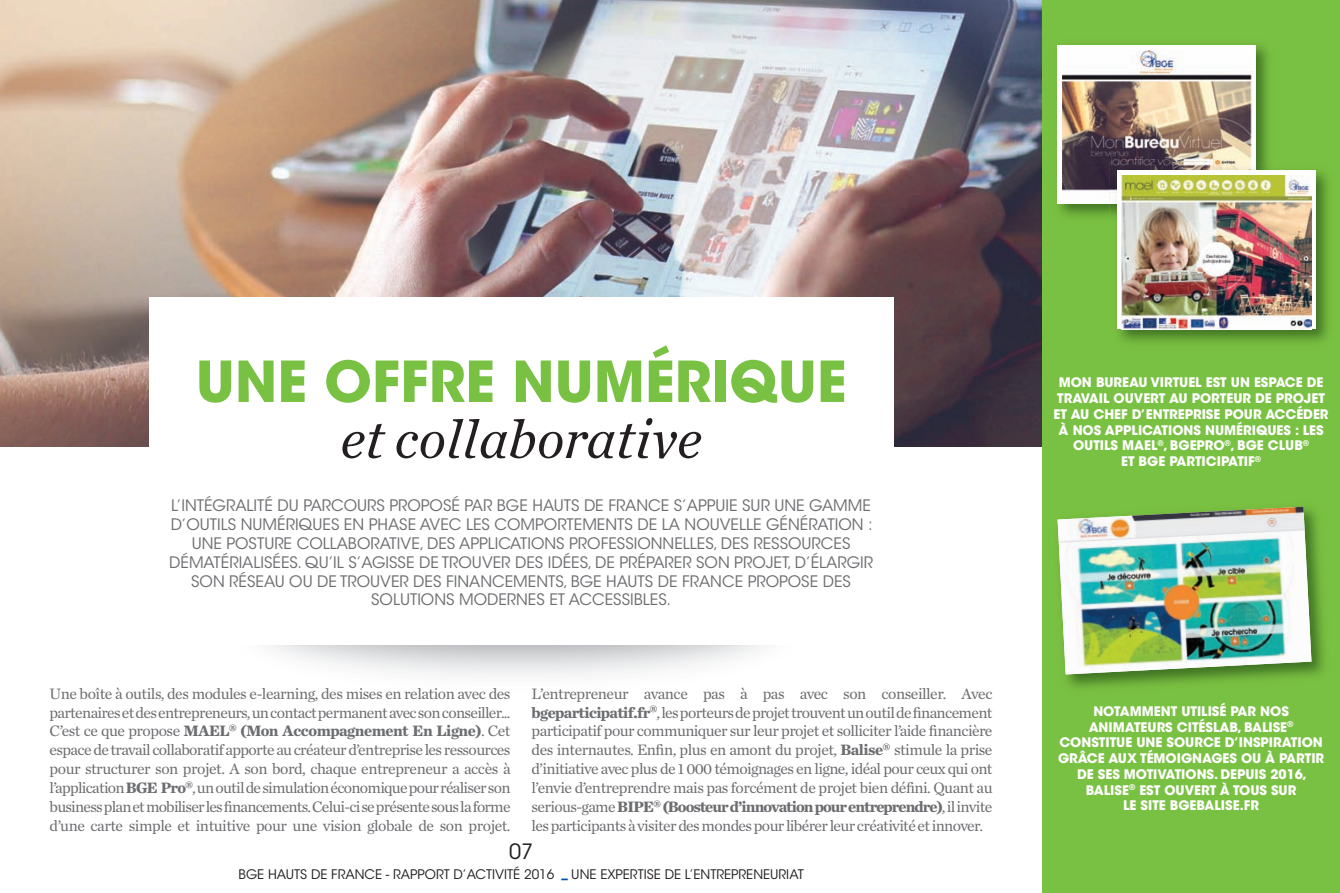
<style>
.page{position:relative;width:1340px;height:893px;background:#fff}
.page>*{position:absolute;margin:0;border:0;box-sizing:border-box;transform-origin:0 0}
.t1{font:700 56px "ITC Avant Garde Std";color:#79c142}
.t2{font:italic 56px "Chronicle Text G1";color:#231f20}
.t3{font:21px "ITC Avant Garde Std";color:#231f20}
.t4{font:15.75px/18.9px "Chronicle Text G1";letter-spacing:-.03em;color:#6c6d70;text-align:justify}
.t5{font:15.75px/18.9px "ITC Avant Garde Std";color:#6c6d70;text-align:center}
.t6{font:700 13.12px/15.8px "ITC Avant Garde Std";color:#fff;text-align:center}
.t7{font:13.12px "ITC Avant Garde Std";color:#231f20}
.s1{font-weight:700}
</style>
<div class="page">
<img style="left:0;top:0;width:1042px;height:446px">
<div style="left:149px;top:298px;width:744px;height:347px;background:#fff"></div>
<div style="left:1042px;top:0;width:297px;height:893px;background:#79c142"></div>
<img style="left:1057px;top:45px;width:212px;height:172px">
<div style="left:1057px;top:45px;width:198px;height:158px;background:#fff"></div>
<img style="left:1062px;top:51px;width:190px;height:141px">
<img style="left:1109px;top:163px;width:220px;height:180px">
<svg style="left:1117px;top:170px;width:198px;height:159px;fill:#fff"></svg>
<img style="left:1121px;top:176px;width:189px;height:153px">
<img style="left:1065px;top:506px;width:260px;height:182px">
<img style="left:1057px;top:507px;width:254px;height:167px">
<h1 class="t1" style="left:196px;top:360px;width:652px">UNE OFFRE NUMÉRIQUE</h1>
<h1 class="t2" style="left:340px;top:421px;width:363px">et collaborative</h1>
<p class="t5" style="left:169px;top:497px;width:705px">L’INTÉGRALITÉ DU PARCOURS PROPOSÉ PAR BGE HAUTS DE FRANCE S’APPUIE SUR UNE GAMME D’OUTILS NUMÉRIQUES EN PHASE AVEC LES COMPORTEMENTS DE LA NOUVELLE GÉNÉRATION :<br>UNE POSTURE COLLABORATIVE, DES APPLICATIONS PROFESSIONNELLES, DES RESSOURCES DÉMATÉRIALISÉES. QU’IL S’AGISSE DE TROUVER DES IDÉES, DE PRÉPARER SON PROJET, D’ÉLARGIR SON RÉSEAU OU DE TROUVER DES FINANCEMENTS, BGE HAUTS DE FRANCE PROPOSE DES SOLUTIONS MODERNES ET ACCESSIBLES.</p>
<p class="t4" style="left:50px;top:685px;width:462px">Une boîte à outils, des modules e-learning, des mises en relation avec des partenairesetdesentrepreneurs,uncontactpermanentavecsonconseiller...<br>C’est ce que propose <span class="s1">MAEL</span><sup>®</sup> <span class="s1">(Mon Accompagnement En Ligne)</span>. Cet espacedetravailcollaboratifapporteaucréateurd’entrepriselesressources pour structurer son projet. A son bord, chaque entrepreneur a accès à l’application<span class="s1">BGE Pro</span><sup>®</sup>,unoutildesimulationéconomiquepourréaliserson businessplanetmobiliserlesfinancements.Celui-ciseprésentesouslaforme d’une carte simple et intuitive pour une vision globale de son projet.</p>
<p class="t4" style="left:531px;top:685px;width:462px">L’entrepreneur avance pas à pas avec son conseiller. Avec <span class="s1">bgeparticipatif.fr</span><sup>®</sup>,lesporteursdeprojettrouventunoutildefinancement participatif pour communiquer sur leur projet et solliciter l’aide financière des internautes. Enfin, plus en amont du projet, <span class="s1">Balise</span><sup>®</sup> stimule la prise d’initiative avec plus de 1 000 témoignages en ligne, idéal pour ceux qui ont l’envie d’entreprendre mais pas forcément de projet bien défini. Quant au serious-game<span class="s1">BIPE</span><sup>®</sup> <span class="s1">(Boosteurd’innovationpourentreprendre)</span>,ilinvite lesparticipantsàvisiterdesmondespour libérer leurcréativitéetinnover.</p>
<h2 class="t3" style="left:509px;top:843px;width:26px">07</h2>
<p class="t7" style="left:238px;top:869px;width:317px">BGE HAUTS DE FRANCE - RAPPORT D’ACTIVITÉ 2016</p>
<p class="t7" style="left:571px;top:869px;width:234px">UNE EXPERTISE DE L’ENTREPRENEURIAT</p>
<p class="t6" style="left:1053px;top:376px;width:276px">MON BUREAU VIRTUEL EST UN ESPACE DE<br>TRAVAIL OUVERT AU PORTEUR DE PROJET<br>ET AU CHEF D’ENTREPRISE POUR ACCÉDER<br>À NOS APPLICATIONS NUMÉRIQUES : LES<br>OUTILS MAEL<sup>®</sup>, BGEPRO<sup>®</sup>, BGE CLUB<sup>®<br></sup>ET BGE PARTICIPATIF<sup>®</sup></p>
<p class="t6" style="left:1058px;top:704px;width:268px">NOTAMMENT UTILISÉ PAR NOS<br>ANIMATEURS CITÉSLAB, BALISE<sup>®<br></sup>CONSTITUE UNE SOURCE D’INSPIRATION<br>GRÂCE AUX TÉMOIGNAGES OU À PARTIR<br>DE SES MOTIVATIONS. DEPUIS 2016,<br>BALISE<sup>®</sup> EST OUVERT À TOUS SUR<br>LE SITE BGEBALISE.FR</p>
</div>
